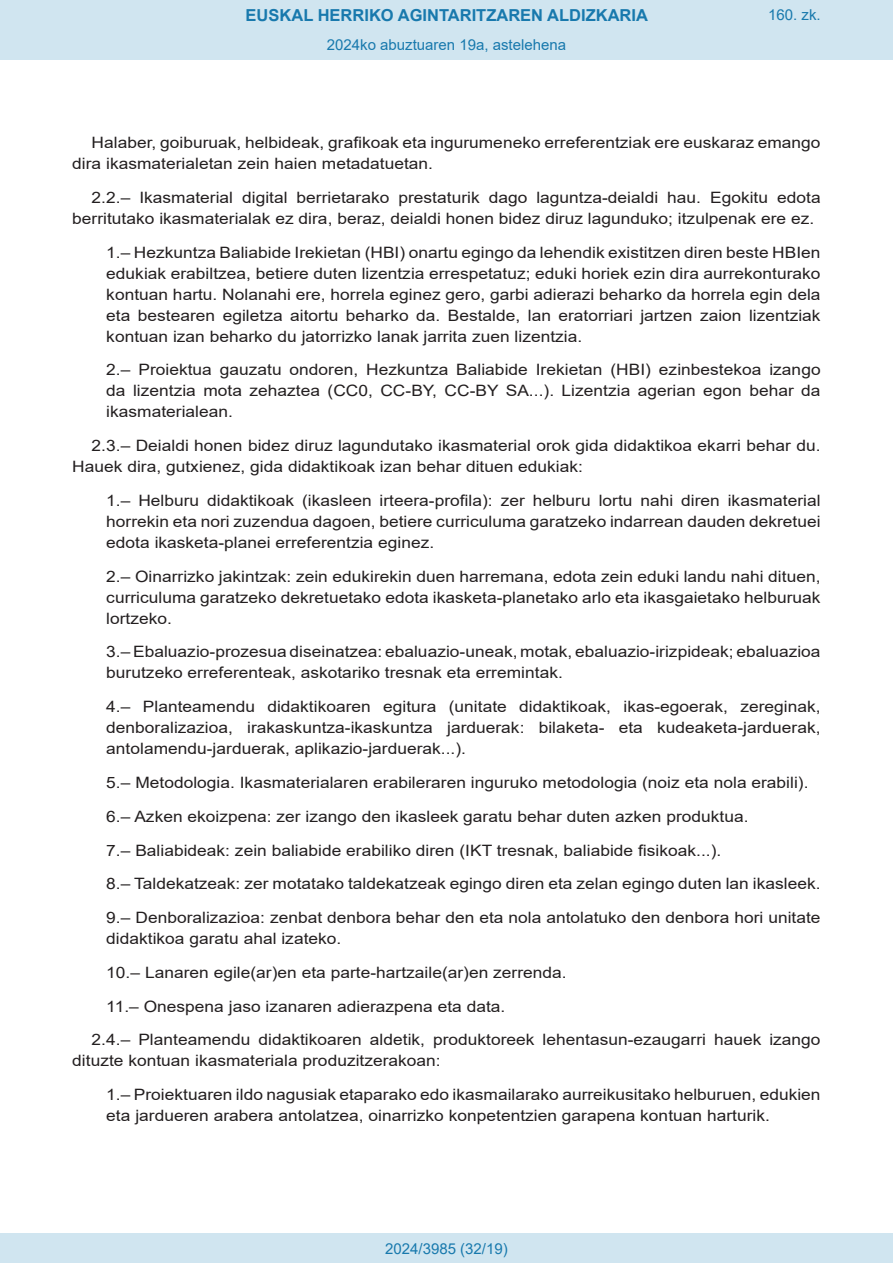
<style>
.page{position:relative;width:893px;height:1263px;background:#fff}
.page>*{position:absolute;margin:0;border:0;box-sizing:border-box;transform-origin:0 0}
.t1{font:700 16.5px "Arial";color:#1879ad}
.BOPVDetalle1{font:15.6px/21px "Arial";color:#231f20;text-align:justify;scale:1.11 1}
.BOPVDetalle{font:15.6px/21px "Arial";color:#231f20;scale:1.11 1}
.Paginacion_Centro{font:15px "Arial";color:#1879ad}
</style>
<div class="page">
<div style="left:0;top:0;width:893px;height:60px;background:#d0e5f0"></div>
<div style="left:0;top:1233px;width:893px;height:30px;background:#d0e5f0"></div>
<p class="t1" style="left:246px;top:3px;width:404px">EUSKAL HERRIKO AGINTARITZAREN ALDIZKARIA</p>
<p class="Paginacion_Centro" style="left:327px;top:35px;width:241px">2024ko abuztuaren 19a, astelehena</p>
<p class="Paginacion_Centro" style="left:768px;top:5px;width:54px">160. zk.</p>
<p class="BOPVDetalle" style="left:72px;top:132px;width:676px;text-indent:19px">Halaber, goiburuak, helbideak, grafikoak eta ingurumeneko erreferentziak ere euskaraz emango dira ikasmaterialetan zein haien metadatuetan.</p>
<p class="BOPVDetalle" style="left:72px;top:187px;width:676px;text-indent:19px">2.2.– Ikasmaterial digital berrietarako prestaturik dago laguntza-deialdi hau. Egokitu edota berritutako ikasmaterialak ez dira, beraz, deialdi honen bidez diruz lagunduko; itzulpenak ere ez.</p>
<p class="BOPVDetalle1" style="left:106px;top:242px;width:645px">1.– Hezkuntza Baliabide Irekietan (HBI) onartu egingo da lehendik existitzen diren beste HBIen edukiak erabiltzea, betiere duten lizentzia errespetatuz; eduki horiek ezin dira aurrekonturako kontuan hartu. Nolanahi ere, horrela eginez gero, garbi adierazi beharko da horrela egin dela eta bestearen egiletza aitortu beharko da. Bestalde, lan eratorriari jartzen zaion lizentziak kontuan izan beharko du jatorrizko lanak jarrita zuen lizentzia.</p>
<p class="BOPVDetalle1" style="left:106px;top:359px;width:645px">2.– Proiektua gauzatu ondoren, Hezkuntza Baliabide Irekietan (HBI) ezinbestekoa izango da lizentzia mota zehaztea (CC0, CC-BY, CC-BY SA...). Lizentzia agerian egon behar da ikasmaterialean.</p>
<p class="BOPVDetalle" style="left:72px;top:435px;width:676px;text-indent:19px">2.3.– Deialdi honen bidez diruz lagundutako ikasmaterial orok gida didaktikoa ekarri behar du.<br>Hauek dira, gutxienez, gida didaktikoak izan behar dituen edukiak:</p>
<p class="BOPVDetalle1" style="left:106px;top:490px;width:645px">1.– Helburu didaktikoak (ikasleen irteera-profila): zer helburu lortu nahi diren ikasmaterial horrekin eta nori zuzendua dagoen, betiere curriculuma garatzeko indarrean dauden dekretuei edota ikasketa-planei erreferentzia eginez.</p>
<p class="BOPVDetalle1" style="left:106px;top:566px;width:645px">2.– Oinarrizko jakintzak: zein edukirekin duen harremana, edota zein eduki landu nahi dituen, curriculuma garatzeko dekretuetako edota ikasketa-planetako arlo eta ikasgaietako helburuak lortzeko.</p>
<p class="BOPVDetalle1" style="left:106px;top:641px;width:645px">3.– Ebaluazio-prozesua diseinatzea: ebaluazio-uneak, motak, ebaluazio-irizpideak; ebaluazioa burutzeko erreferenteak, askotariko tresnak eta erremintak.</p>
<p class="BOPVDetalle1" style="left:106px;top:696px;width:645px">4.– Planteamendu didaktikoaren egitura (unitate didaktikoak, ikas-egoerak, zereginak, denboralizazioa, irakaskuntza-ikaskuntza jarduerak: bilaketa- eta kudeaketa-jarduerak, antolamendu-jarduerak, aplikazio-jarduerak...).</p>
<p class="BOPVDetalle1" style="left:106px;top:772px;width:634px">5.– Metodologia. Ikasmaterialaren erabileraren inguruko metodologia (noiz eta nola erabili).</p>
<p class="BOPVDetalle1" style="left:106px;top:806px;width:580px">6.– Azken ekoizpena: zer izango den ikasleek garatu behar duten azken produktua.</p>
<p class="BOPVDetalle1" style="left:106px;top:839px;width:556px">7.– Baliabideak: zein baliabide erabiliko diren (IKT tresnak, baliabide fisikoak...).</p>
<p class="BOPVDetalle1" style="left:106px;top:873px;width:645px">8.– Taldekatzeak: zer motatako taldekatzeak egingo diren eta zelan egingo duten lan ikasleek.</p>
<p class="BOPVDetalle1" style="left:106px;top:907px;width:645px">9.– Denboralizazioa: zenbat denbora behar den eta nola antolatuko den denbora hori unitate didaktikoa garatu ahal izateko.</p>
<p class="BOPVDetalle1" style="left:106px;top:962px;width:416px">10.– Lanaren egile(ar)en eta parte-hartzaile(ar)en zerrenda.</p>
<p class="BOPVDetalle1" style="left:106px;top:995px;width:361px">11.– Onespena jaso izanaren adierazpena eta data.</p>
<p class="BOPVDetalle" style="left:72px;top:1029px;width:676px;text-indent:19px">2.4.– Planteamendu didaktikoaren aldetik, produktoreek lehentasun-ezaugarri hauek izango dituzte kontuan ikasmateriala produzitzerakoan:</p>
<p class="BOPVDetalle1" style="left:106px;top:1084px;width:645px">1.– Proiektuaren ildo nagusiak etaparako edo ikasmailarako aurreikusitako helburuen, edukien eta jardueren arabera antolatzea, oinarrizko konpetentzien garapena kontuan harturik.</p>
<p class="Paginacion_Centro" style="left:385px;top:1238px;width:124px">2024/3985 (32/19)</p>
</div>
